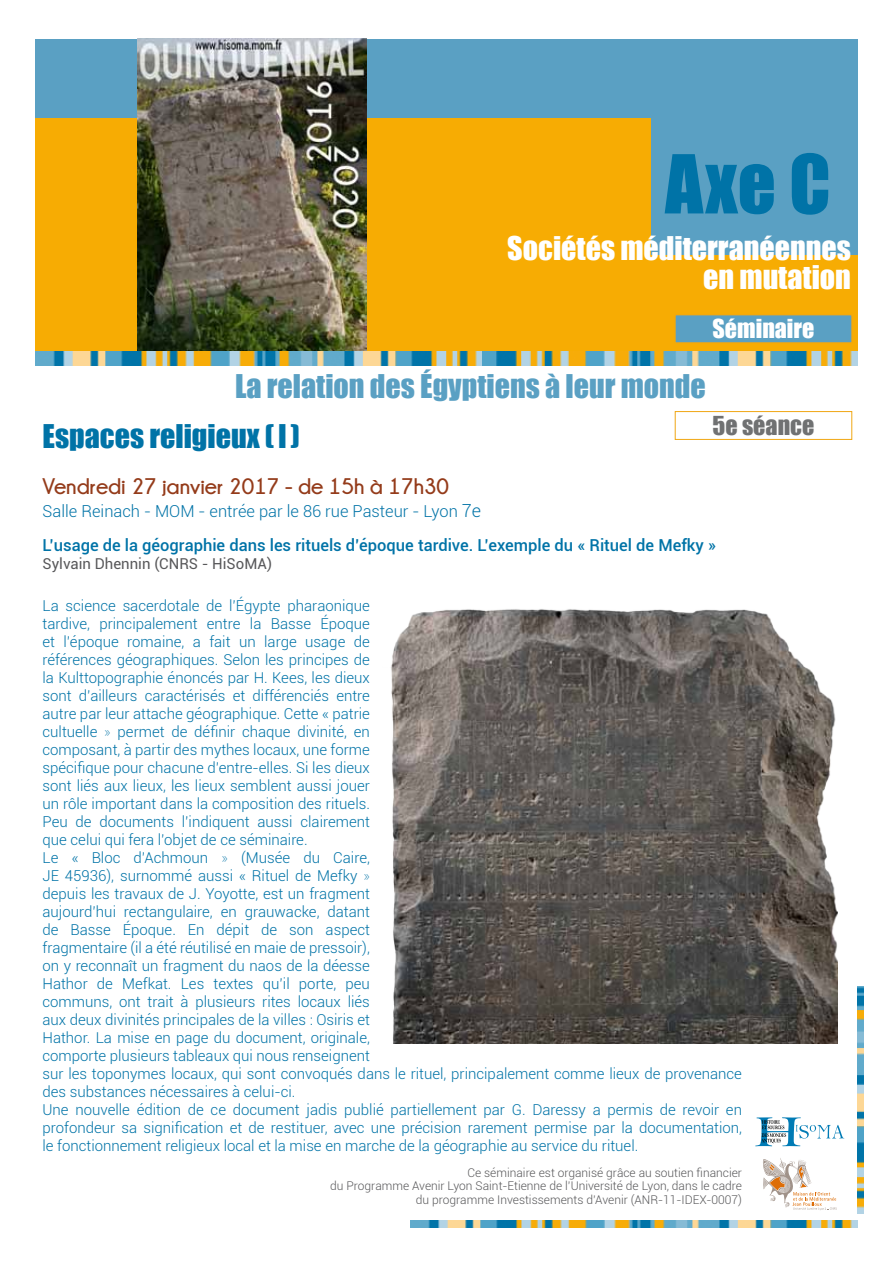
<style>
.page{position:relative;width:893px;height:1263px;background:#fff}
.page>*{position:absolute;margin:0;border:0;box-sizing:border-box;transform-origin:0 0}
.t1{font:75px "Impact";color:#0073a7}
.t2{font:30px/28.5px "Impact";color:#fff;text-align:right}
.t3{font:30px "Impact";color:#5aa0c3}
.t4{font:30px "Impact";color:#0073a7}
.t5{font:24px "Impact";color:#fff}
.t6{font:24px "Impact";color:#707172}
.t7{font:700 22.5px "Champagne&Limousines";color:#943b1a}
.t8{font:500 16.5px/34.5px "Roboto";color:#0073a7}
.t9{font:300 15px/18px "Roboto";color:#0073a7}
.t10{font:15px "Roboto";color:#58585a}
.t11{font:300 12px/13.5px "Roboto";color:#58585a;text-align:right}
.s1{font-weight:300}
.s2{font-weight:300;font-size:18px}
.s3{font-weight:100}
</style>
<div class="page">
<div style="left:35px;top:39px;width:822px;height:229px;background:#5aa0c3"></div>
<div style="left:35px;top:118px;width:616px;height:248px;background:#f7ac03"></div>
<div style="left:587px;top:256px;width:270px;height:110px;background:#f7ac03"></div>
<img style="left:138px;top:39px;width:228px;height:313px">
<div style="left:675px;top:315px;width:177px;height:28px;background:#5aa0c3"></div>
<div style="left:675px;top:315px;width:177px;height:28px;border:1px solid #f0a714"></div>
<img style="left:410px;top:1220px;width:447px;height:7px">
<img style="left:857px;top:986px;width:6px;height:227px">
<img style="left:35px;top:352px;width:822px;height:14px">
<svg style="left:755px;top:1117px;width:89px;height:29px"></svg>
<svg style="left:763px;top:1158px;width:74px;height:52px"></svg>
<div style="left:675px;top:411px;width:177px;height:29px;border:1px solid #f0a714"></div>
<img style="left:391px;top:609px;width:447px;height:434px">
<h1 class="t1" style="left:665px;top:126px;width:167px">Axe C</h1>
<h2 class="t2" style="left:507px;top:233px;width:345px">Sociétés méditerranéennes en mutation</h2>
<h3 class="t5" style="left:713px;top:310px;width:103px">Séminaire</h3>
<h2 class="t3" style="left:235px;top:363px;width:472px">La relation des Égyptiens à leur monde</h2>
<h2 class="t4" style="left:43px;top:413px;width:259px">Espaces religieux (I)</h2>
<h3 class="t6" style="left:713px;top:407px;width:103px">5e séance</h3>
<h3 class="t7" style="left:43px;top:474px;width:408px">Vendredi 27 janvier 2017 - de 15h à 17h30</h3>
<p class="t8" style="left:43px;top:493px;width:675px"><span class="s1">Salle Reinach - MOM - entrée par le 86 rue Pasteur - Lyon</span> <span class="s2">7e<br></span>L’usage de la géographie dans les rituels d’époque tardive. L’exemple du « Rituel de Mefky »</p>
<p class="t10" style="left:43px;top:553px;width:231px">Sylvain Dhennin (CNRS - HiSoMA)</p>
<p class="t9" style="left:43px;top:596px;width:701px">La science sacerdotale de l’Égypte pharaonique<br>tardive, principalement entre la Basse Époque<br>et l’époque romaine, a fait un large usage de<br>références géographiques. Selon les principes de<br>la Kulttopographie énoncés par H. Kees, les dieux<br>sont d’ailleurs caractérisés et différenciés entre<br>autre par leur attache géographique. Cette « patrie<br>cultuelle <span class="s3">»</span> permet de définir chaque divinité, en<br>composant, à partir des mythes locaux, une forme<br>spécifique pour chacune d’entre-elles. Si les dieux<br>sont liés aux lieux, les lieux semblent aussi jouer<br>un rôle important dans la composition des rituels.<br>Peu de documents l’indiquent aussi clairement<br>que celui qui fera l’objet de ce séminaire.<br>Le « Bloc d’Achmoun <span class="s3">»</span> (Musée du Caire,<br>JE 45936), surnommé aussi « Rituel de Mefky <span class="s3">»<br></span>depuis les travaux de J. Yoyotte, est un fragment<br>aujourd’hui rectangulaire, en grauwacke, datant<br>de Basse Époque. En dépit de son aspect<br>fragmentaire (il a été réutilisé en maie de pressoir),<br>on y reconnaît un fragment du naos de la déesse<br>Hathor de Mefkat. Les textes qu’il porte, peu<br>communs, ont trait à plusieurs rites locaux liés<br>aux deux divinités principales de la villes : Osiris et<br>Hathor. La mise en page du document, originale,<br>comporte plusieurs tableaux qui nous renseignent<br>sur les toponymes locaux, qui sont convoqués dans le rituel, principalement comme lieux de provenance des substances nécessaires à celui-ci.<br>Une nouvelle édition de ce document jadis publié partiellement par G. Daressy a permis de revoir en profondeur sa signification et de restituer, avec une précision rarement permise par la documentation, le fonctionnement religieux local et la mise en marche de la géographie au service du rituel.</p>
<p class="t11" style="left:330px;top:1165px;width:413px">Ce séminaire est organisé grâce au soutien financier<br>du Programme Avenir Lyon Saint-Etienne de l’Université de Lyon, dans le cadre du programme Investissements d’Avenir (ANR-11-IDEX-0007)</p>
</div>
